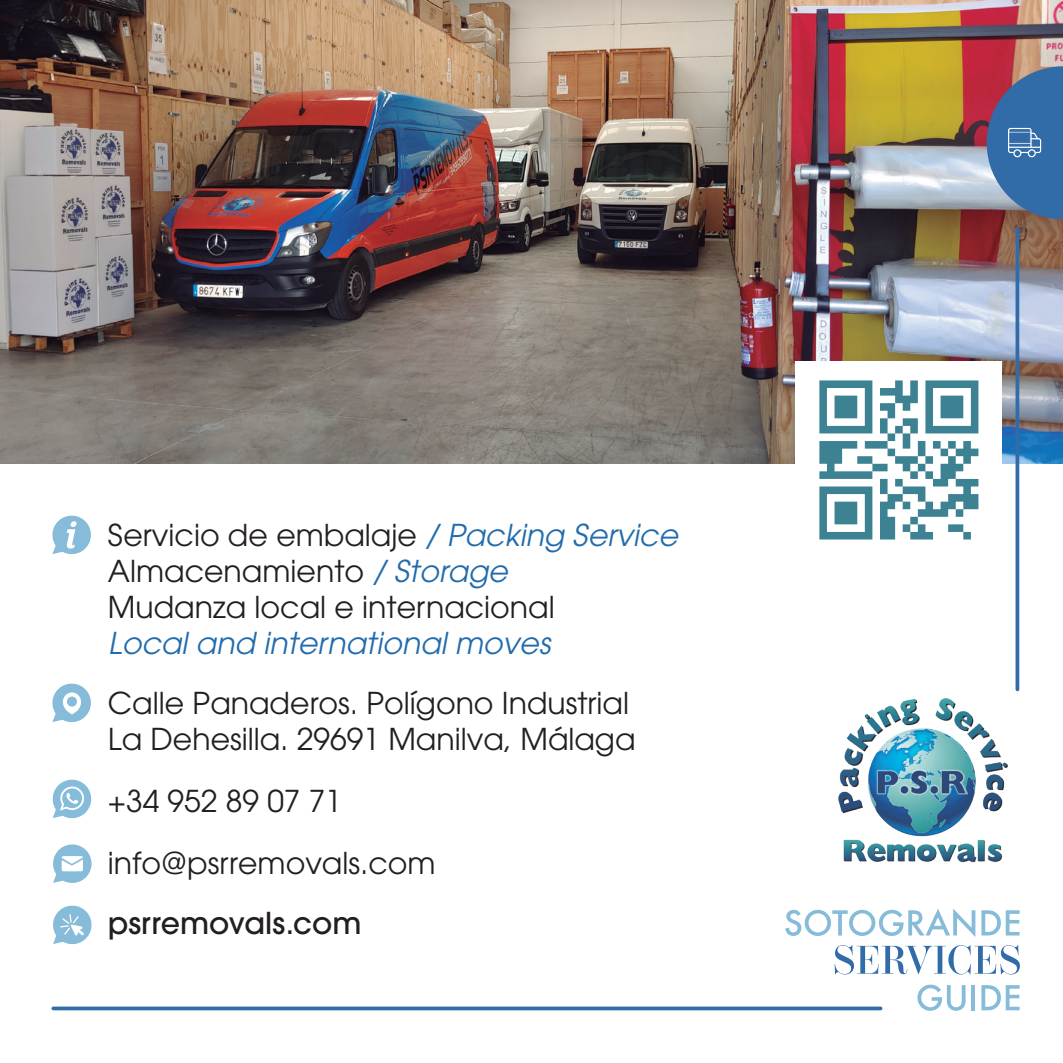
<style>
.page{position:relative;width:1063px;height:1063px;background:#fff}
.page>*{position:absolute;margin:0;border:0;box-sizing:border-box;transform-origin:0 0}
.t1{font:30px/36px "ITC Avant Garde Std";color:#231f20}
.t2{font:italic 30px "ITC Avant Garde Std";color:#226cad}
.t3{font:500 30px "ITC Avant Garde Std";color:#231f20}
.s1{font-style:italic;color:#226cad}
</style>
<div class="page">
<img style="left:0;top:0;width:1063px;height:464px">
<div style="left:796px;top:361px;width:206px;height:206px;background:#fff"></div>
<hr style="left:52px;top:1007px;width:830px;height:3px;background:#316ba8;border-radius:2px">
<hr style="left:1016px;top:227px;width:3px;height:464px;background:#316ba8;border-radius:2px">
<svg style="left:835px;top:945px;width:185px;height:29px"></svg>
<svg style="left:917px;top:985px;width:49px;height:26px"></svg>
<hr style="left:972px;top:985px;width:3px;height:25px;background:#86bcd9">
<svg style="left:981px;top:985px;width:39px;height:25px"></svg>
<svg style="left:52px;top:515px;width:39px;height:40px"></svg>
<svg style="left:53px;top:844px;width:39px;height:39px"></svg>
<svg style="left:52px;top:683px;width:39px;height:39px"></svg>
<svg style="left:53px;top:905px;width:39px;height:40px"></svg>
<svg style="left:52px;top:779px;width:40px;height:40px"></svg>
<img style="left:785px;top:622px;width:235px;height:314px">
<svg style="left:819px;top:380px;width:159px;height:160px"></svg>
<svg style="left:987px;top:66px;width:76px;height:153px;background:#506d9d"></svg>
<p class="t1" style="left:108px;top:517px;width:571px">Servicio de embalaje <span class="s1">/ Packing Service<br></span>Almacenamiento <span class="s1">/ Storage<br></span>Mudanza local e internacional</p>
<p class="t2" style="left:108px;top:625px;width:444px">Local and international moves</p>
<p class="t1" style="left:108px;top:684px;width:529px">Calle Panaderos. Polígono Industrial<br>La Dehesilla. 29691 Manilva, Málaga</p>
<p class="t1" style="left:108px;top:769px;width:329px;line-height:62.2px">+34 952 89 07 71 info@psrremovals.com</p>
<p class="t3" style="left:108px;top:904px;width:255px">psrremovals.com</p>
</div>
